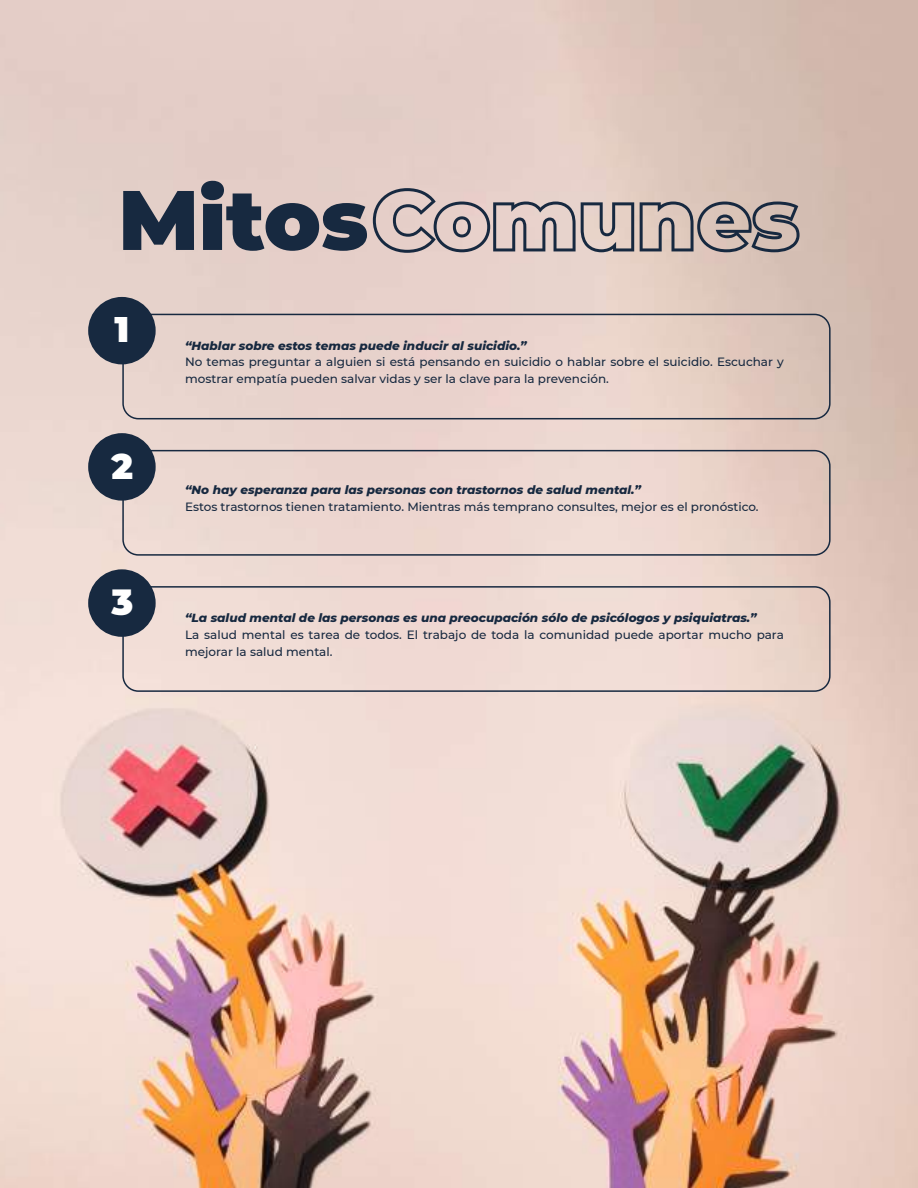
<style>
.page{position:relative;width:918px;height:1188px;background:#fff}
.page>*{position:absolute;margin:0;border:0;box-sizing:border-box;transform-origin:0 0}
.t1{font:900 84.3px "Montserrat";color:#172940}
.t2{font:900 35.55px "Montserrat";color:#fff}
.t3{font:500 12px/17px "Montserrat";color:#172940}
.t4{font:italic 800 12px "Montserrat";color:#172940}
</style>
<div class="page">
<img style="left:0;top:0;width:918px;height:1188px">
<svg style="left:373px;top:188px;width:261px;height:65px;background:#beafae"></svg>
<svg style="left:640px;top:202px;width:160px;height:50px;background:#a49997"></svg>
<div style="left:122px;top:314px;width:709px;height:105px;border:2px solid #172940;border-radius:15px"></div>
<div style="left:88px;top:297px;width:68px;height:67px;background:#172940;border-radius:50%"></div>
<div style="left:122px;top:450px;width:709px;height:106px;border:2px solid #172940;border-radius:15px"></div>
<div style="left:88px;top:433px;width:68px;height:68px;background:#172940;border-radius:50%"></div>
<div style="left:122px;top:586px;width:709px;height:106px;border:2px solid #172940;border-radius:15px"></div>
<div style="left:88px;top:569px;width:68px;height:68px;background:#172940;border-radius:50%"></div>
<h1 class="t1" style="left:118px;top:157px;width:252px">Mitos</h1>
<h2 class="t2" style="left:114px;top:302px;width:16px">1</h2>
<h2 class="t2" style="left:112px;top:440px;width:23px">2</h2>
<h2 class="t2" style="left:112px;top:576px;width:23px">3</h2>
<p class="t4" style="left:185px;top:336px;width:343px">“Hablar sobre estos temas puede inducir al suicidio.”</p>
<p class="t3" style="left:185px;top:353px;width:600px">No temas preguntar a alguien si está pensando en suicidio o hablar sobre el suicidio. Escuchar y mostrar empatía pueden salvar vidas y ser la clave para la prevención.</p>
<p class="t4" style="left:185px;top:481px;width:457px">“No hay esperanza para las personas con trastornos de salud mental.”</p>
<p class="t3" style="left:185px;top:497px;width:575px">Estos trastornos tienen tratamiento. Mientras más temprano consultes, mejor es el pronóstico.</p>
<p class="t4" style="left:185px;top:609px;width:573px">“La salud mental de las personas es una preocupación sólo de psicólogos y psiquiatras.”</p>
<p class="t3" style="left:185px;top:626px;width:600px">La salud mental es tarea de todos. El trabajo de toda la comunidad puede aportar mucho para mejorar la salud mental.</p>
</div>
